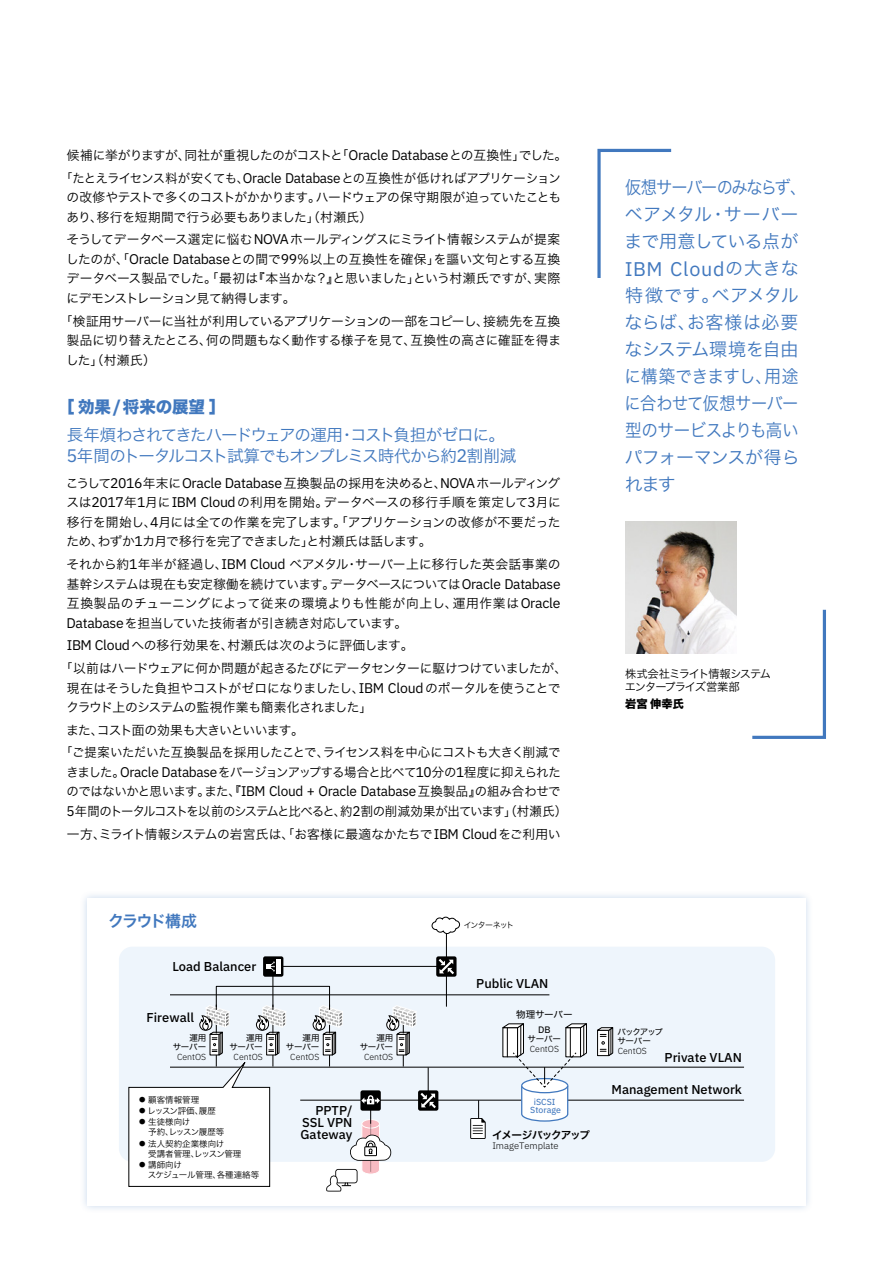
<style>
.page{position:relative;width:893px;height:1263px;background:#fff}
.page>*{position:absolute;margin:0;border:0;box-sizing:border-box;transform-origin:0 0}
.コメント{font:19.8px "IBM Plex Sans";letter-spacing:.03em;color:#4178be}
.コメント-2{font:18px/27px "Hira Kaku Pro N W3";letter-spacing:-.035em;color:#4178be;text-align:justify}
.コメント-3{font:18px/27px "Hira Kaku Pro N W3";letter-spacing:-.035em;color:#4178be;scale:.9 1}
.小見出し{font:16.5px/21px "Hira Kaku Pro N W3";letter-spacing:-.08em;color:#4178be}
.中見出し{font:16.5px "Hira Kaku Std N W8";color:#4178be}
.t1{font:15.9px "Hira Kaku Std N W6";letter-spacing:-.095em;color:#4178be}
.t2{font:500 12.9px/12.1px "IBM Plex Sans";color:#000;text-align:justify}
.Body{font:12.75px/19.5px "Hira Kaku Pro N W3";letter-spacing:-.03em;color:#000;text-align:justify}
.Body-2{font:12.75px "Hira Kaku Pro N W3";letter-spacing:-.005em;color:#000}
.Body-3{font:12.75px "Hira Kaku Pro N W3";letter-spacing:-.055em;color:#000}
.肩書き{font:11.25px/13.5px "Hira Kaku Pro N W3";letter-spacing:-.085em;color:#000}
.お名前{font:11.25px "Hira Kaku Std N W8";color:#000}
.t3{font:10.65px "Hira Kaku Std N W6";letter-spacing:-.095em;color:#000}
.t4{font:9.6px "Hira Kaku Std N W4";letter-spacing:-.02em;color:#000}
.t5{font:300 9.3px "IBM Plex Sans";color:#000}
.t6{font:9.3px "IBM Plex Sans Text";color:#000}
.t7{font:300 8.7px "IBM Plex Sans";color:#000}
.t8{font:8.7px/7.9px "IBM Plex Sans Text";color:#4178be;text-align:center}
.t9{font:8.55px/10.1px "Hira Kaku Std N W3";color:#000}
.t10{font:8.55px/9.6px "Hira Kaku Std N W4";letter-spacing:-.02em;color:#000;text-align:right}
.t11{font:8.55px/9.6px "Hira Kaku Std N W4";letter-spacing:-.11em;color:#000}
.t12{font:8.55px "Hira Kaku Std N W3";letter-spacing:-.08em;color:#000}
.t13{font:7.95px "Hira Kaku Std N W3";letter-spacing:-.115em;color:#000}
.s1{font-family:"IBM Plex Sans";font-size:14.1px}
.s2{font-family:"IBM Plex Sans";font-weight:700;font-size:18.15px}
.s3{font-family:"IBM Plex Sans";font-size:18.15px}
.s4{font-family:"Hira Kaku Pro N W3";font-size:18px}
.s5{font-size:6.45px}
</style>
<div class="page">
<svg style="left:597px;top:148px;width:75px;height:130px"></svg>
<svg style="left:752px;top:609px;width:74px;height:130px"></svg>
<img style="left:625px;top:521px;width:112px;height:132px">
<div style="left:79px;top:890px;width:734px;height:324px;background:#4178be;opacity:.3"></div>
<div style="left:88px;top:898px;width:714px;height:307px;background:#fff"></div>
<div style="left:119px;top:947px;width:656px;height:215px;background:#eef5fc;border-radius:13px"></div>
<hr style="left:273px;top:966px;width:173px;height:1px;background:#000">
<hr style="left:170px;top:994px;width:379px;height:1px;background:#000">
<hr style="left:170px;top:1067px;width:574px;height:1px;background:#000">
<hr style="left:300px;top:1100px;width:444px;height:1px;background:#000">
<svg style="left:470px;top:1100px;width:16px;height:39px"></svg>
<svg style="left:597px;top:1027px;width:17px;height:30px"></svg>
<hr style="left:446px;top:926px;width:1px;height:81px;background:#000">
<hr style="left:428px;top:1067px;width:1px;height:41px;background:#000">
<svg style="left:500px;top:1023px;width:88px;height:99px"></svg>
<svg style="left:431px;top:916px;width:29px;height:18px"></svg>
<div style="left:418px;top:1090px;width:20px;height:21px;background:#000;border-radius:2px"></div>
<svg style="left:420px;top:1093px;width:16px;height:15px"></svg>
<div style="left:360px;top:1090px;width:21px;height:21px;background:#000;border-radius:2px"></div>
<div style="left:436px;top:956px;width:21px;height:21px;background:#000;border-radius:2px"></div>
<svg style="left:439px;top:959px;width:15px;height:15px"></svg>
<svg style="left:326px;top:1095px;width:66px;height:96px"></svg>
<svg style="left:386px;top:1005px;width:31px;height:61px"></svg>
<svg style="left:313px;top:1005px;width:30px;height:61px"></svg>
<svg style="left:128px;top:1005px;width:158px;height:182px"></svg>
<hr style="left:272px;top:969px;width:1px;height:41px;background:#000">
<div style="left:216px;top:986px;width:114px;height:24px;border:1px solid #000"></div>
<div style="left:263px;top:956px;width:20px;height:21px;background:#000;border-radius:2px"></div>
<svg style="left:266px;top:959px;width:15px;height:15px"></svg>
<p class="Body" style="left:67px;top:145px;width:502px">候補に挙がりますが、同社が重視したのがコストと「<span class="s1">Oracle Database</span>との互換性」でした。</p>
<p class="Body" style="left:66px;top:167px;width:496px;text-indent:-6px">「たとえライセンス料が安くても、<span class="s1">Oracle Database</span>との互換性が低ければアプリケーションの改修やテストで多くのコストがかかります。ハードウェアの保守期限が迫っていたこともあり、移行を短期間で行う必要もありました」（村瀬氏）</p>
<p class="Body" style="left:66px;top:229px;width:496px">そうしてデータベース選定に悩む<span class="s1">NOVA</span>ホールディングスにミライト情報システムが提案したのが、「<span class="s1">Oracle Database</span>との間で<span class="s1">99</span>％以上の互換性を確保」を謳い文句とする互換データベース製品でした。「最初は『本当かな？』と思いました」という村瀬氏ですが、実際にデモンストレーション見て納得します。</p>
<p class="Body" style="left:66px;top:310px;width:496px;text-indent:-6px">「検証用サーバーに当社が利用しているアプリケーションの一部をコピーし、接続先を互換製品に切り替えたところ、何の問題もなく動作する様子を見て、互換性の高さに確証を得ました」（村瀬氏）</p>
<p class="中見出し" style="left:58px;top:398px;width:169px">［効果<span class="s2">/</span>将来の展望］</p>
<p class="小見出し" style="left:66px;top:423px;width:451px">長年煩わされてきたハードウェアの運用・コスト負担がゼロに。<br><span class="s3">5</span>年間のトータルコスト試算でもオンプレミス時代から約<span class="s3">2</span>割削減</p>
<p class="Body" style="left:66px;top:472px;width:496px">こうして<span class="s1">2016</span>年末に<span class="s1">Oracle Database</span>互換製品の採用を決めると、<span class="s1">NOVA</span>ホールディングスは<span class="s1">2017</span>年<span class="s1">1</span>月に<span class="s1">IBM Cloud</span>の利用を開始。データベースの移行手順を策定して<span class="s1">3</span>月に移行を開始し、<span class="s1">4</span>月には全ての作業を完了します。「アプリケーションの改修が不要だったため、わずか<span class="s1">1</span>カ月で移行を完了できました」と村瀬氏は話します。</p>
<p class="Body" style="left:67px;top:554px;width:496px">それから約<span class="s1">1</span>年半が経過し、<span class="s1">IBM Cloud</span> ベアメタル・サーバー上に移行した英会話事業の基幹システムは現在も安定稼働を続けています。データベースについては<span class="s1">Oracle Database</span>互換製品のチューニングによって従来の環境よりも性能が向上し、運用作業は<span class="s1">Oracle Database</span>を担当していた技術者が引き続き対応しています。</p>
<p class="Body-2" style="left:67px;top:634px;width:348px"><span class="s1">IBM Cloud</span>への移行効果を、村瀬氏は次のように評価します。</p>
<p class="Body" style="left:66px;top:657px;width:503px;text-align:left;text-indent:-7px">「以前はハードウェアに何か問題が起きるたびにデータセンターに駆けつけていましたが、現在はそうした負担やコストがゼロになりましたし、<span class="s1">IBM Cloud</span>のポータルを使うことでクラウド上のシステムの監視作業も簡素化されました」</p>
<p class="Body-3" style="left:66px;top:718px;width:239px">また、コスト面の効果も大きいといいます。</p>
<p class="Body" style="left:60px;top:742px;width:509px;text-align:center">「ご提案いただいた互換製品を採用したことで、ライセンス料を中心にコストも大きく削減できました。<span class="s1">Oracle Database</span>をバージョンアップする場合と比べて<span class="s1">10</span>分の<span class="s1">1</span>程度に抑えられたのではないかと思います。また、『<span class="s1">IBM Cloud + Oracle Database</span>互換製品』の組み合わせで<br><span class="s1">5</span>年間のトータルコストを以前のシステムと比べると、約<span class="s1">2</span>割の削減効果が出ています」（村瀬氏）</p>
<p class="Body" style="left:67px;top:823px;width:495px">一方、ミライト情報システムの岩宮氏は、「お客様に最適なかたちで<span class="s1">IBM Cloud</span>をご利用い</p>
<p class="コメント-3" style="left:624px;top:173px;width:204px">仮想サーバーのみならず、ベアメタル・サーバーまで用意している点が</p>
<p class="コメント" style="left:625px;top:253px;width:176px">IBM Cloud<span class="s4">の大きな</span></p>
<p class="コメント-2" style="left:625px;top:281px;width:177px">特徴です。ベアメタルならば、お客様は必要なシステム環境を自由に構築できますし、用途に合わせて仮想サーバー型のサービスよりも高いパフォーマンスが得られます</p>
<p class="肩書き" style="left:625px;top:666px;width:148px">株式会社ミライト情報システムエンタープライズ営業部</p>
<p class="お名前" style="left:625px;top:697px;width:60px">岩宮伸幸氏</p>
<p class="t1" style="left:108px;top:909px;width:91px">クラウド構成</p>
<p class="t2" style="left:172px;top:960px;width:85px">Load Balancer</p>
<p class="t2" style="left:147px;top:1010px;width:49px">Firewall</p>
<p class="t10" style="left:173px;top:1033px;width:35px">運用<br>サーバー</p>
<p class="t7" style="left:177px;top:1050px;width:31px">CentOS</p>
<p class="t10" style="left:229px;top:1033px;width:35px">運用<br>サーバー</p>
<p class="t7" style="left:234px;top:1050px;width:31px">CentOS</p>
<p class="t9" style="left:139px;top:1095px;width:61px"><span class="s5">●</span> 顧客情報管理</p>
<p class="t12" style="left:139px;top:1104px;width:78px"><span class="s5">●</span> レッスン評価、履歴</p>
<p class="t9" style="left:148px;top:1117px;width:78px;text-indent:-9px"><span class="s5">●</span> 生徒様向け<br>予約、レッスン履歴等</p>
<p class="t9" style="left:148px;top:1138px;width:95px;text-indent:-9px"><span class="s5">●</span> 法人契約企業様向け<br>受講者管理、レッスン管理</p>
<p class="t9" style="left:148px;top:1159px;width:113px;text-indent:-8px"><span class="s5">●</span> 講師向け<br>スケジュール管理、各種連絡等</p>
<p class="t10" style="left:286px;top:1033px;width:35px">運用<br>サーバー</p>
<p class="t7" style="left:290px;top:1050px;width:31px">CentOS</p>
<p class="t10" style="left:360px;top:1033px;width:35px">運用<br>サーバー</p>
<p class="t7" style="left:364px;top:1050px;width:31px">CentOS</p>
<p class="t2" style="left:301px;top:1103px;width:53px;text-indent:15px">PPTP/ SSL VPN Gateway</p>
<p class="t13" style="left:464px;top:919px;width:52px">インターネット</p>
<p class="t2" style="left:476px;top:977px;width:74px">Public VLAN</p>
<p class="t4" style="left:516px;top:1006px;width:58px">物理サーバー</p>
<p class="t6" style="left:538px;top:1022px;width:14px">DB</p>
<p class="t10" style="left:528px;top:1034px;width:35px">サーバー</p>
<p class="t7" style="left:530px;top:1042px;width:31px">CentOS</p>
<p class="t8" style="left:530px;top:1097px;width:32px">iSCSI<br>Storage</p>
<p class="t3" style="left:492px;top:1127px;width:99px">イメージバックアップ</p>
<p class="t5" style="left:492px;top:1139px;width:68px">ImageTemplate</p>
<p class="t11" style="left:617px;top:1027px;width:47px">バックアップサーバー</p>
<p class="t7" style="left:618px;top:1045px;width:31px">CentOS</p>
<p class="t2" style="left:665px;top:1050px;width:79px">Private VLAN</p>
<p class="t2" style="left:612px;top:1082px;width:132px">Management Network</p>
</div>
